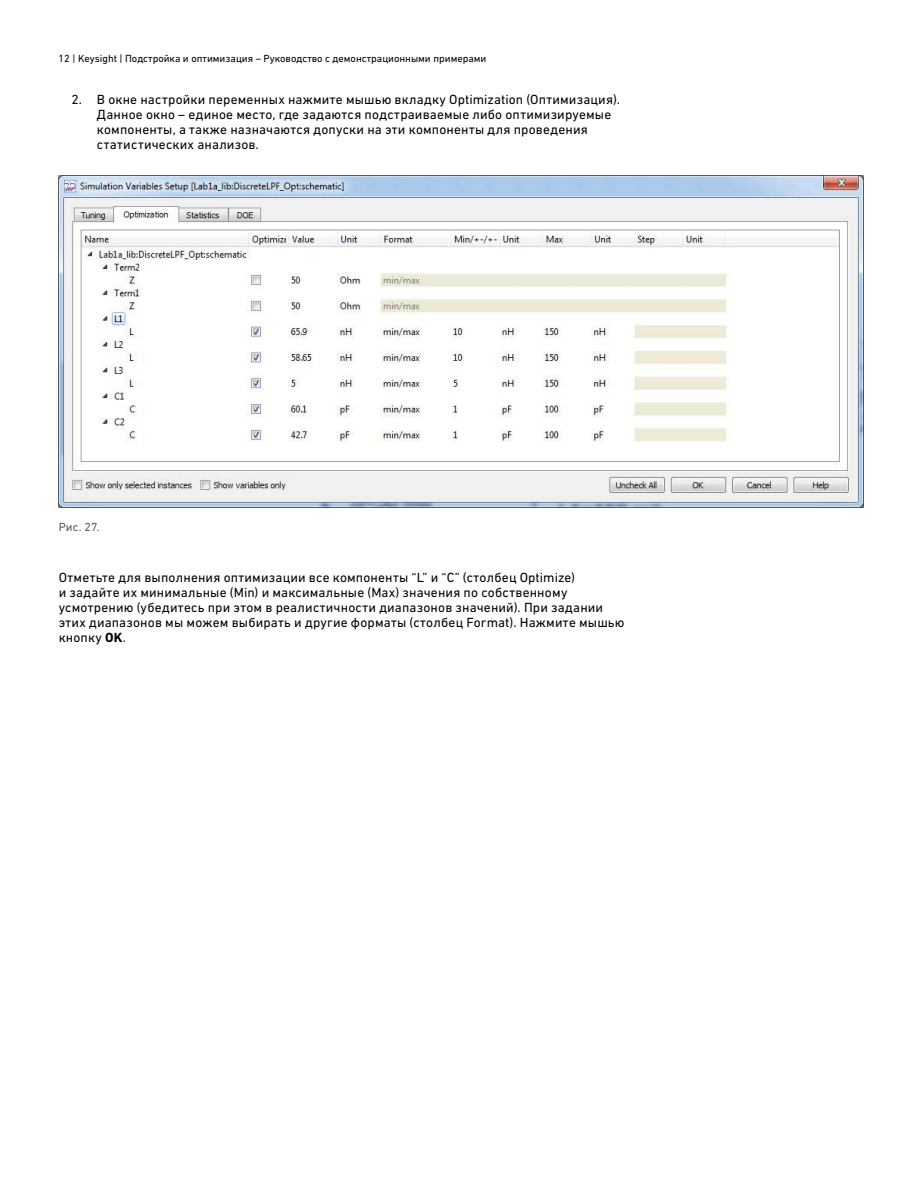
<style>
.page{position:relative;width:918px;height:1188px;background:#fff}
.page>*{position:absolute;margin:0;border:0;box-sizing:border-box;transform-origin:0 0}
.t1{font:13.5px/15px "DIN Next CYR";letter-spacing:.015em;color:#000}
.t2{font:12px "DIN Next CYR";color:#58595b}
.t3{font:10.5px "DIN Next CYR";color:#000}
.s1{font-weight:700}
</style>
<div class="page">
<img style="left:59px;top:176px;width:804px;height:332px">
<p class="t3" style="left:59px;top:52px;width:429px">12 | Keysight | Подстройка и оптимизация – Руководство с демонстрационными примерами</p>
<p class="t1" style="left:97px;top:91px;width:525px;text-indent:-26px">2. В окне настройки переменных нажмите мышью вкладку Optimization (Оптимизация).<br>Данное окно – единое место, где задаются подстраиваемые либо оптимизируемые компоненты, а также назначаются допуски на эти компоненты для проведения статистических анализов.</p>
<p class="t2" style="left:59px;top:520px;width:42px">Рис. 27.</p>
<p class="t1" style="left:59px;top:570px;width:567px">Отметьте для выполнения оптимизации все компоненты “L” и “C” (столбец Optimize)<br>и задайте их минимальные (Min) и максимальные (Max) значения по собственному усмотрению (убедитесь при этом в реалистичности диапазонов значений). При задании этих диапазонов мы можем выбирать и другие форматы (столбец Format). Нажмите мышью кнопку <span class="s1">OK</span>.</p>
</div>
